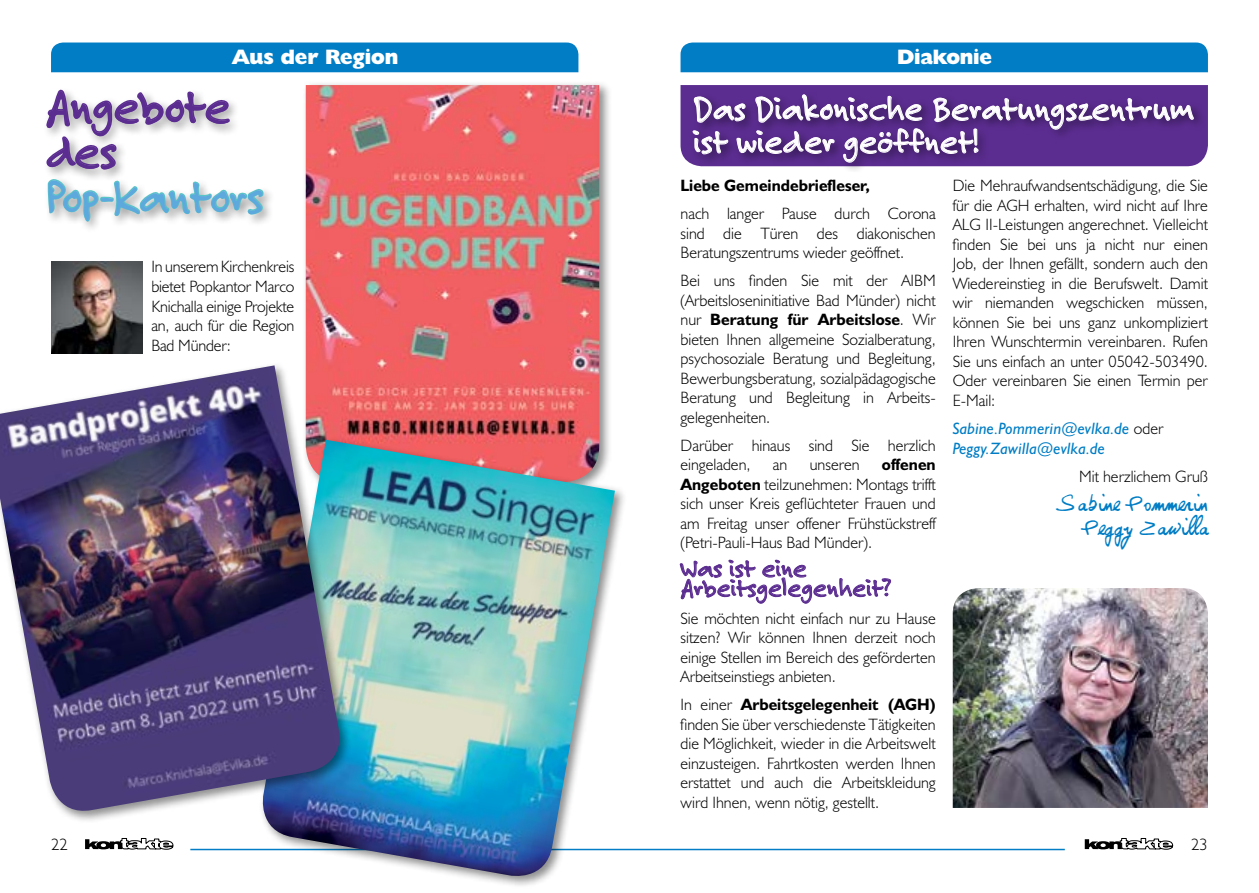
<style>
.page{position:relative;width:1259px;height:893px;background:#fff}
.page>*{position:absolute;margin:0;border:0;box-sizing:border-box;transform-origin:0 0}
.t1{font:51px/45px "Felt Tip Roman";letter-spacing:-.01em;color:#5c2d91}
.t2{font:51px "Felt Tip Roman";letter-spacing:-.01em;color:#5da9dd}
.t3{font:36px/33px "Felt Tip Roman";color:#fff}
.t4{font:27px/19.5px "Felt Tip Roman";color:#5c2d91}
.t5{font:24px/24px "Georges";letter-spacing:.01em;color:#007dc5;text-align:right}
.t6{font:800 21px "Humanist 521 BT";letter-spacing:-.005em;color:#fff}
.t7{font:300 16.5px/19.5px "Humanist 521 BT";color:#000;text-align:justify}
.t8{font:italic 16.5px/19.8px "Humanist 521 BT";letter-spacing:.01em;color:#007dc5}
.t9{font:700 16.5px "Humanist 521 BT";color:#000}
.s1{font-weight:700}
.s2{font-weight:300;font-style:normal;color:#000}
</style>
<div class="page">
<svg style="left:85px;top:838px;width:89px;height:12px"></svg>
<svg style="left:1084px;top:838px;width:89px;height:12px"></svg>
<hr style="left:190px;top:849px;width:874px;height:1px;background:#007dc5">
<div style="left:51px;top:43px;width:527px;height:29px;background:#007dc5"></div>
<svg style="left:680px;top:559px;width:211px;height:45px"></svg>
<div style="left:43px;top:87px;width:233px;height:147px;background:#000;opacity:.38"></div>
<svg style="left:44px;top:88px;width:220px;height:198px"></svg>
<div style="left:302px;top:81px;width:309px;height:414px;background:#000;opacity:.45"></div>
<img style="left:306px;top:85px;width:293px;height:351px">
<div style="left:259px;top:436px;width:368px;height:453px;background:#000;opacity:.45"></div>
<img style="left:257px;top:440px;width:358px;height:442px">
<img style="left:952px;top:588px;width:256px;height:220px">
<div style="left:0;top:362px;width:352px;height:462px;background:#000;opacity:.45"></div>
<img style="left:0;top:365px;width:345px;height:451px">
<img style="left:51px;top:261px;width:91px;height:92px">
<svg style="left:680px;top:43px;width:528px;height:127px;background:#6569ae"></svg>
<p class="t6" style="left:232px;top:43px;width:168px">Aus der Region</p>
<p class="t6" style="left:897px;top:43px;width:96px">Diakonie</p>
<h1 class="t1" style="left:46px;top:83px;width:186px">Angebote des</h1>
<h1 class="t2" style="left:46px;top:165px;width:220px">Pop-Kantors</h1>
<p class="t7" style="left:151px;top:256px;width:144px">In unserem Kirchenkreis bietet Popkantor Marco Knichalla einige Projekte an, auch für die Region Bad Münder:</p>
<h2 class="t3" style="left:693px;top:92px;width:501px">Das Diakonische Beratungszentrum ist wieder geöffnet!</h2>
<p class="t9" style="left:680px;top:175px;width:191px">Liebe Gemeindebriefleser,</p>
<p class="t7" style="left:680px;top:204px;width:257px">nach langer Pause durch Corona sind die Türen des diakonischen Beratungszentrums wieder geöffnet.</p>
<p class="t7" style="left:680px;top:271px;width:257px">Bei uns finden Sie mit der AIBM (Arbeitsloseninitiative Bad Münder) nicht nur <span class="s1">Beratung für Arbeitslose</span>. Wir bieten Ihnen allgemeine Sozialberatung, psychosoziale Beratung und Begleitung, Bewerbungsberatung, sozialpädagogische Beratung und Begleitung in Arbeits&shy;gelegenheiten.</p>
<p class="t7" style="left:680px;top:435px;width:257px">Darüber hinaus sind Sie herzlich eingeladen,</p>
<p class="t7" style="left:680px;top:455px;width:257px;text-indent:201px"><span class="s1">offenen Angeboten</span> teilzunehmen: Montags trifft sich unser Kreis geflüchteter Frauen und am Freitag unser offener Frühstückstreff (Petri-Pauli-Haus Bad Münder).</p>
<h3 class="t4" style="left:680px;top:558px;width:212px">Was ist eine<br>Arbeitsgelegenheit?</h3>
<p class="t7" style="left:680px;top:608px;width:257px">Sie möchten nicht einfach nur zu Hause sitzen? Wir können Ihnen derzeit noch einige Stellen im Bereich des geförderten Arbeitseinstiegs anbieten.</p>
<p class="t7" style="left:680px;top:695px;width:257px">In einer <span class="s1">Arbeitsgelegenheit (AGH) </span>finden Sie über verschiedenste Tätigkeiten die Möglichkeit, wieder in die Arbeitswelt einzusteigen. Fahrtkosten werden Ihnen erstattet und auch die Arbeitskleidung wird Ihnen, wenn nötig, gestellt.</p>
<p class="t7" style="left:773px;top:455px;width:16px">an</p>
<p class="t7" style="left:809px;top:455px;width:51px">unseren</p>
<p class="t7" style="left:952px;top:176px;width:257px">Die Mehraufwandsentschädigung, die Sie für die AGH erhalten, wird nicht auf Ihre ALG II-Leistungen angerechnet. Vielleicht finden Sie bei uns ja nicht nur einen Job, der Ihnen gefällt, sondern auch den Wiedereinstieg in die Berufswelt. Damit wir niemanden wegschicken müssen, können Sie bei uns ganz unkompliziert Ihren Wunschtermin vereinbaren. Rufen Sie uns einfach an unter 05042-503490.<br>Oder vereinbaren Sie einen Termin per E-Mail:</p>
<p class="t8" style="left:952px;top:418px;width:212px">Sabine.Pommerin@evlka.de <span class="s2">oder<br></span>Peggy.Zawilla@evlka.de</p>
<p class="t7" style="left:1079px;top:466px;width:130px">Mit herzlichem Gruß</p>
<h3 class="t5" style="left:1054px;top:490px;width:155px">Sabine Pommerin<br>Peggy Zawilla</h3>
<p class="t7" style="left:51px;top:835px;width:18px">22</p>
<p class="t7" style="left:1191px;top:835px;width:18px">23</p>
</div>
